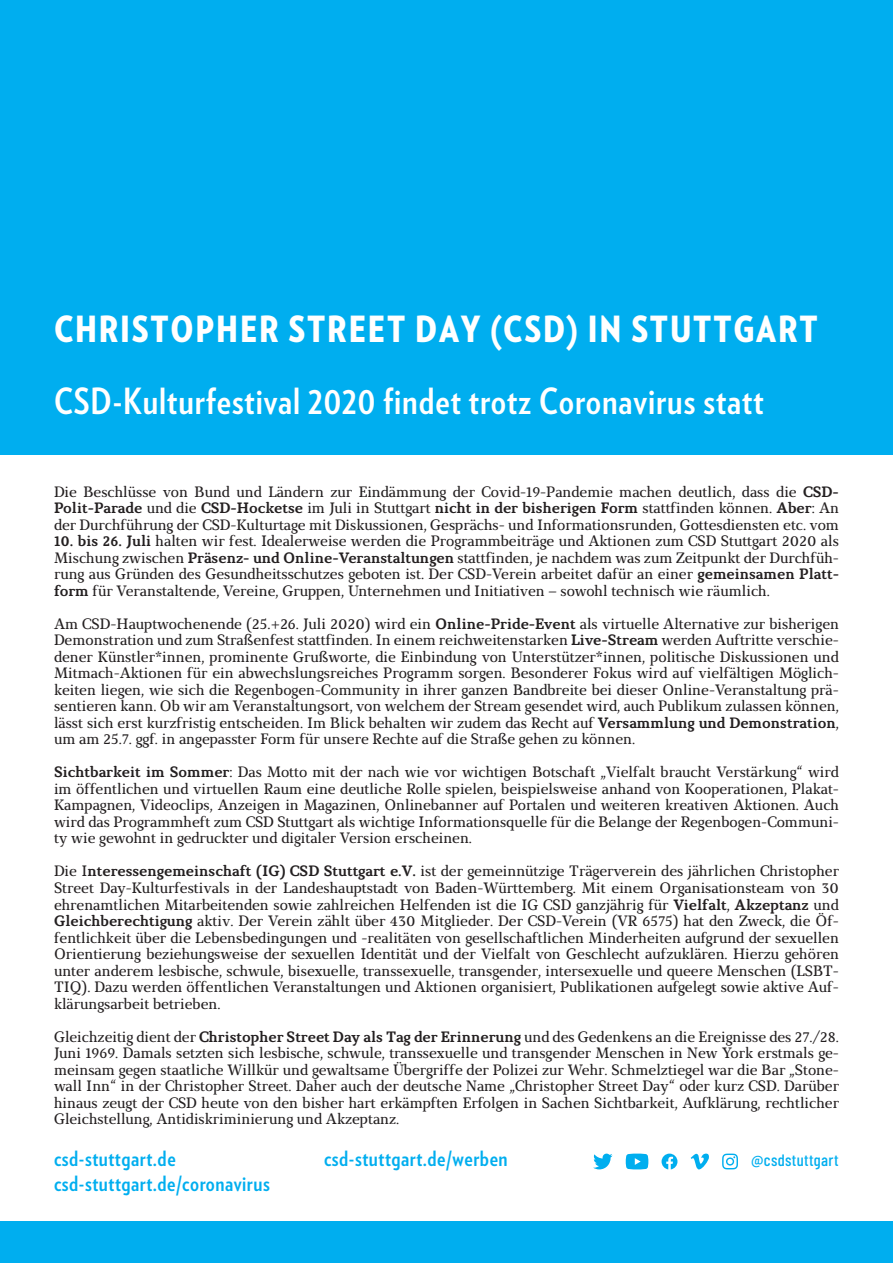
<style>
.page{position:relative;width:893px;height:1263px;background:#fff}
.page>*{position:absolute;margin:0;border:0;box-sizing:border-box;transform-origin:0 0}
.t1{font:700 36px "Verlag Condensed";letter-spacing:.025em;color:#fff}
.t2{font:900 36px "Verlag Condensed";letter-spacing:.05em;color:#fff}
.t3{font:700 21px "Verlag Condensed";letter-spacing:.025em;color:#00aeef}
.t4{font:500 16.35px "Barlow Condensed";letter-spacing:.02em;color:#00aeef}
.t5{font:15px/16.5px "Marta";color:#231f20;text-align:justify}
.s1{font-weight:700}
</style>
<div class="page">
<div style="left:0;top:0;width:893px;height:455px;background:#00aeef"></div>
<div style="left:0;top:1221px;width:893px;height:42px;background:#00aeef"></div>
<svg style="left:593px;top:1153px;width:20px;height:16px"></svg>
<svg style="left:662px;top:1153px;width:15px;height:16px"></svg>
<svg style="left:691px;top:1153px;width:18px;height:16px"></svg>
<svg style="left:722px;top:1153px;width:16px;height:16px"></svg>
<svg style="left:626px;top:1153px;width:22px;height:16px"></svg>
<h1 class="t2" style="left:54px;top:301px;width:765px">CHRISTOPHER STREET DAY (CSD) IN STUTTGART</h1>
<h1 class="t1" style="left:54px;top:375px;width:711px">CSD-Kulturfestival 2020 findet trotz Coronavirus statt</h1>
<p class="t5" style="left:54px;top:484px;width:786px">Die Beschlüsse von Bund und Ländern zur Eindämmung der Covid-19-Pandemie machen deutlich, dass die <span class="s1">CSD-Polit-Parade</span> und die <span class="s1">CSD-Hocketse</span> im Juli in Stuttgart <span class="s1">nicht in der bisherigen Form</span> stattfinden können. <span class="s1">Aber</span>: An der Durchführung der CSD-Kulturtage mit Diskussionen, Gesprächs- und Informationsrunden, Gottesdiensten etc. vom</p>
<p class="t5" style="left:54px;top:533px;width:786px"><span class="s1">10. bis 26. Juli</span> halten wir fest. Idealerweise werden die Programmbeiträge und Aktionen zum CSD Stuttgart 2020 als Mischung zwischen <span class="s1">Präsenz- und Online-Veranstaltungen</span> stattfinden, je nachdem was zum Zeitpunkt der Durchfüh&shy;rung aus Gründen des Gesundheitsschutzes geboten ist. Der CSD-Verein arbeitet dafür an einer <span class="s1">gemeinsamen Platt&shy;form</span> für Veranstaltende, Vereine, Gruppen, Unternehmen und Initiativen – sowohl technisch wie räumlich.</p>
<p class="t5" style="left:54px;top:616px;width:786px">Am CSD-Hauptwochenende (25.+26. Juli 2020) wird ein <span class="s1">Online-Pride-Event</span> als virtuelle Alternative zur bisherigen Demonstration und zum Straßenfest stattfinden. In einem reichweitenstarken <span class="s1">Live-Stream</span> werden Auftritte verschie&shy;dener Künstler*innen, prominente Grußworte, die Einbindung von Unterstützer*innen, politische Diskussionen und Mitmach-Aktionen für ein abwechslungsreiches Programm sorgen. Besonderer Fokus wird auf vielfältigen Möglich&shy;keiten liegen, wie sich die Regenbogen-Community in ihrer ganzen Bandbreite bei dieser Online-Veranstaltung prä&shy;sentieren kann. Ob wir am Veranstaltungsort, von welchem der Stream gesendet wird, auch Publikum zulassen können, lässt sich erst kurzfristig entscheiden. Im Blick behalten wir zudem das Recht auf <span class="s1">Versammlung und Demonstration</span>, um am 25.7. ggf. in angepasster Form für unsere Rechte auf die Straße gehen zu können.</p>
<p class="t5" style="left:54px;top:764px;width:786px"><span class="s1">Sichtbarkeit im Sommer</span>: Das Motto mit der nach wie vor wichtigen Botschaft „Vielfalt braucht Verstärkung“ wird im öffentlichen und virtuellen Raum eine deutliche Rolle spielen, beispielsweise anhand von Kooperationen, Plakat-Kampagnen, Videoclips, Anzeigen in Magazinen, Onlinebanner auf Portalen und weiteren kreativen Aktionen. Auch wird das Programmheft zum CSD Stuttgart als wichtige Informationsquelle für die Belange der Regenbogen-Communi&shy;ty wie gewohnt in gedruckter und digitaler Version erscheinen.</p>
<p class="t5" style="left:54px;top:863px;width:786px">Die I<span class="s1">nteressengemeinschaft (IG) CSD Stuttgart e.V.</span> ist der gemeinnützige Trägerverein des jährlichen Christopher Street Day-Kulturfestivals in der Landeshauptstadt von Baden-Württemberg. Mit einem Organisationsteam von 30 ehrenamtlichen Mitarbeitenden sowie zahlreichen Helfenden ist die IG CSD ganzjährig für <span class="s1">Vielfalt</span>, <span class="s1">Akzeptanz</span> und <span class="s1">Gleichberechtigung</span> aktiv. Der Verein zählt über 430 Mitglieder. Der CSD-Verein (VR 6575) hat den Zweck, die Öf&shy;fentlichkeit über die Lebensbedingungen und -realitäten von gesellschaftlichen Minderheiten aufgrund der sexuellen Orientierung beziehungsweise der sexuellen Identität und der Vielfalt von Geschlecht aufzuklären. Hierzu gehören unter anderem lesbische, schwule, bisexuelle, transsexuelle, transgender, intersexuelle und queere Menschen (LSBT-TIQ). Dazu werden öffentlichen Veranstaltungen und Aktionen organisiert, Publikationen aufgelegt sowie aktive Auf&shy;klärungsarbeit betrieben.</p>
<p class="t5" style="left:54px;top:1028px;width:786px">Gleichzeitig dient der <span class="s1">Christopher Street Day als Tag der Erinnerung</span> und des Gedenkens an die Ereignisse des 27./28.<br>Juni 1969. Damals setzten sich lesbische, schwule, transsexuelle und transgender Menschen in New York erstmals ge&shy;meinsam gegen staatliche Willkür und gewaltsame Übergriffe der Polizei zur Wehr. Schmelztiegel war die Bar „Stone&shy;wall Inn“ in der Christopher Street. Daher auch der deutsche Name „Christopher Street Day“ oder kurz CSD. Darüber hinaus zeugt der CSD heute von den bisher hart erkämpften Erfolgen in Sachen Sichtbarkeit, Aufklärung, rechtlicher Gleichstellung, Antidiskriminierung und Akzeptanz.</p>
<h2 class="t3" style="left:54px;top:1142px;width:123px">csd-stuttgart.de</h2>
<h2 class="t3" style="left:324px;top:1142px;width:185px">csd-stuttgart.de/werben</h2>
<h2 class="t3" style="left:54px;top:1168px;width:217px">csd-stuttgart.de/coronavirus</h2>
<p class="t4" style="left:751px;top:1148px;width:89px">@csdstuttgart</p>
</div>
